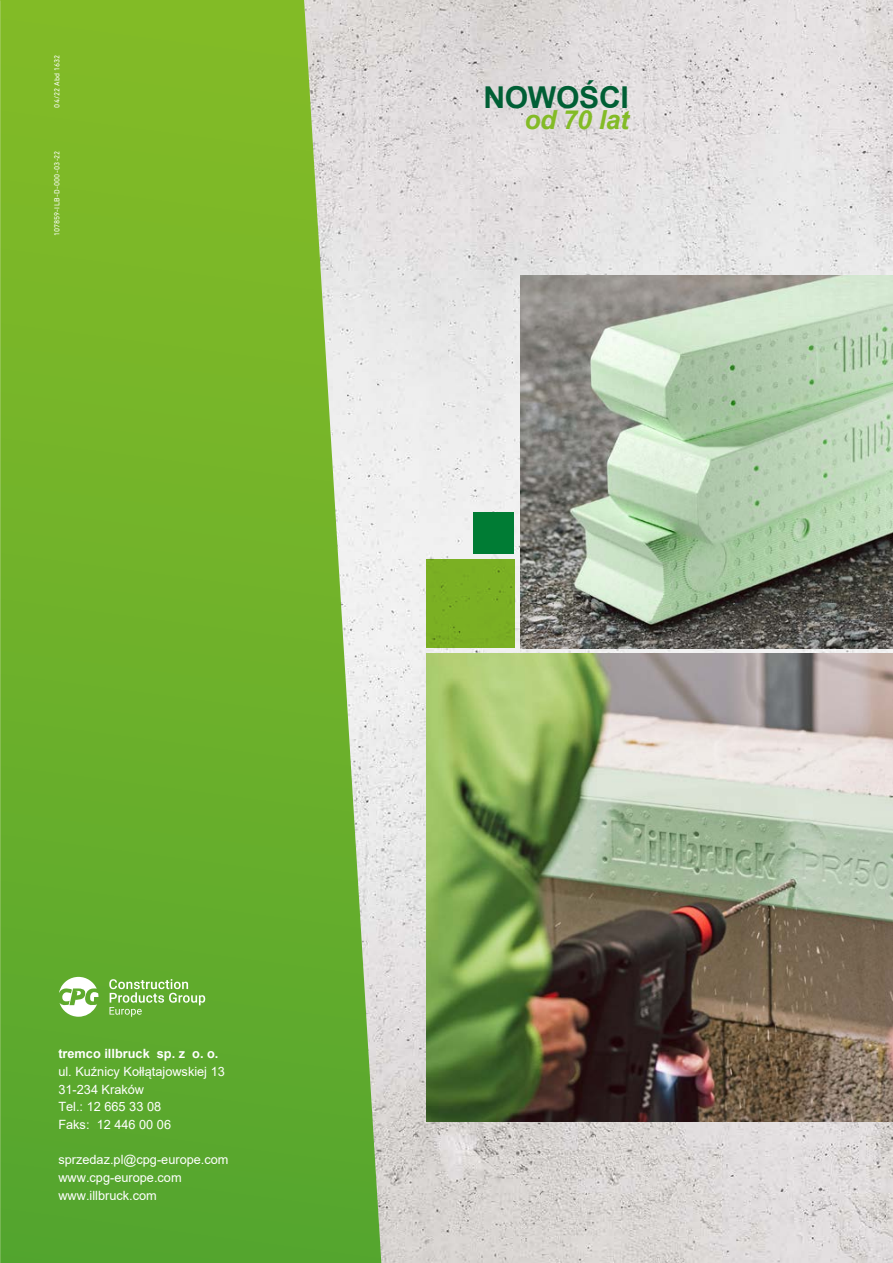
<style>
.page{position:relative;width:893px;height:1263px;background:#fff}
.page>*{position:absolute;margin:0;border:0;box-sizing:border-box;transform-origin:0 0}
.t1{font:700 30.15px "Arial";letter-spacing:-.01em;color:#005f35}
.t2{font:italic 700 26.25px "Arial";letter-spacing:-.01em;color:#83bb26}
.t3{font:12.75px/17.5px "Arial";color:#fff}
.t4{font:700 12.75px "Arial";color:#fff}
.t5{font:7.5px "DIN Next LT Pro";letter-spacing:.015em;color:#fff}
</style>
<div class="page">
<img style="left:381px;top:0;width:512px;height:1263px">
<svg style="left:0;top:0;width:381px;height:1263px;background:#79b53d"></svg>
<img style="left:0;top:0;width:1px;height:790px">
<img style="left:892px;top:181px;width:1px;height:473px">
<svg style="left:109px;top:979px;width:96px;height:38px;background:#7dba54"></svg>
<svg style="left:59px;top:977px;width:39px;height:40px"></svg>
<hr style="left:892px;top:86px;width:1px;height:89px;background:#c8dd9b">
<div style="left:426px;top:559px;width:88px;height:89px;background:#7bb023"></div>
<div style="left:473px;top:512px;width:41px;height:41px;background:#007c34"></div>
<img style="left:426px;top:654px;width:467px;height:468px">
<img style="left:521px;top:275px;width:372px;height:373px">
<p class="t5" style="left:53px;top:108px;width:54px;rotate:-90deg">04/22 Abd 1632</p>
<p class="t5" style="left:53px;top:236px;width:87px;rotate:-90deg">107859-ILB-D-000-03-22</p>
<h1 class="t1" style="left:483px;top:76px;width:147px">NOWOŚCI</h1>
<h2 class="t2" style="left:524px;top:102px;width:106px">od 70 lat</h2>
<p class="t4" style="left:58px;top:1045px;width:162px">tremco illbruck sp. z o. o.</p>
<p class="t3" style="left:58px;top:1062px;width:168px">ul. Kuźnicy Kołłątajowskiej 13<br>31-234 Kraków<br>Tel.: 12 665 33 08<br>Faks: 12 446 00 06</p>
<p class="t3" style="left:58px;top:1151px;width:172px">sprzedaz.pl@cpg-europe.com www.cpg-europe.com www.illbruck.com</p>
</div>
